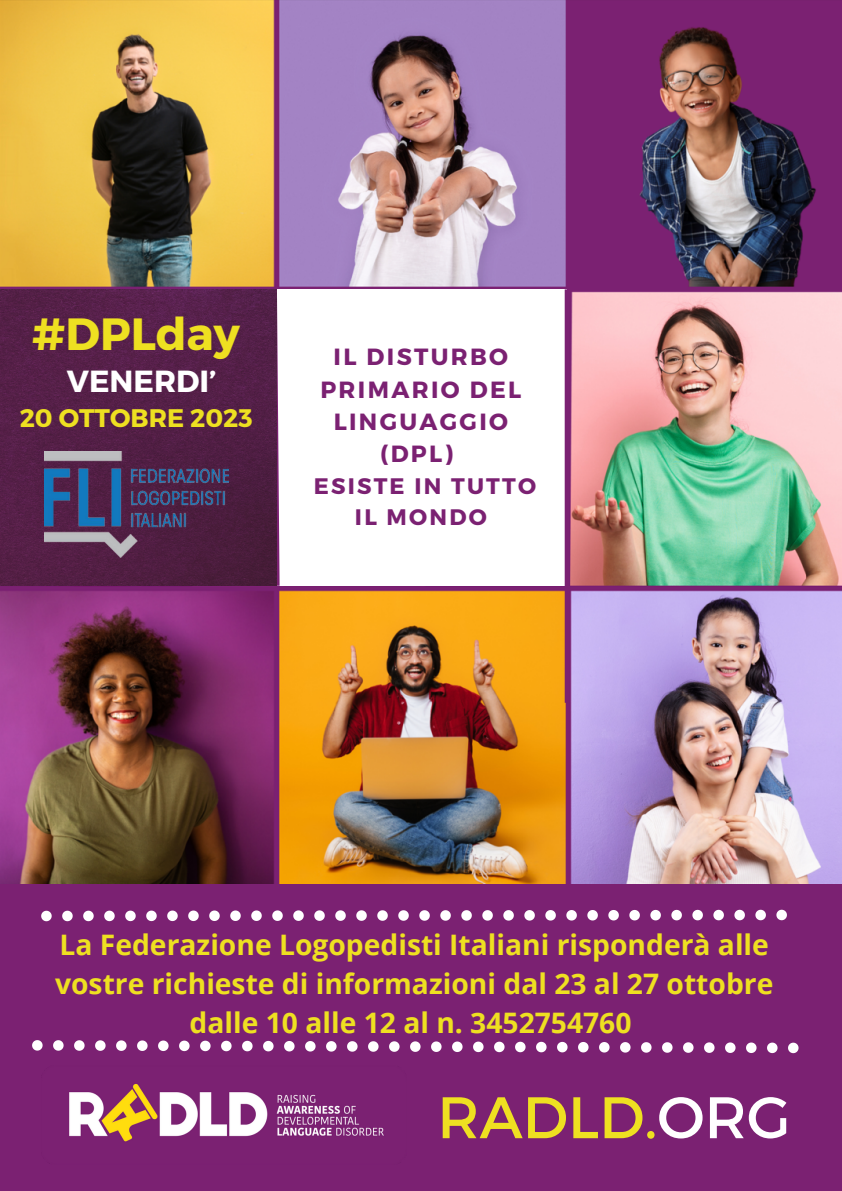
<style>
.page{position:relative;width:842px;height:1191px;background:#fff}
.page>*{position:absolute;margin:0;border:0;box-sizing:border-box;transform-origin:0 0}
.t1{font:58.4px "Montserrat";color:#eee021}
.t2{font:700 45.1px "Montserrat";color:#eee021}
.t3{font:700 30.5px "Montserrat";color:#fff}
.t4{font:700 28.3px/39px "Open Sans";color:#eee021;text-align:center}
.t5{font:700 25.4px "Montserrat";color:#eee021}
.t6{font:700 23.4px/32.2px "Montserrat";letter-spacing:.1em;color:#7b2172;text-align:center}
.t7{font:700 22.4px "Montserrat";letter-spacing:.1em;color:#7b2172}
.s1{color:#fff}
</style>
<div class="page">
<div style="left:0;top:0;width:842px;height:1190px;background:#7b2172"></div>
<img style="left:0;top:0;width:842px;height:882px">
<div style="left:278px;top:289px;width:289px;height:296px;background:#fff"></div>
<svg style="left:271px;top:285px;width:10px;height:304px"></svg>
<hr style="left:565px;top:289px;width:4px;height:413px;background:#7b2172">
<svg style="left:41px;top:909px;width:746px;height:12px"></svg>
<svg style="left:32px;top:1040px;width:766px;height:13px"></svg>
<img style="left:69px;top:1084px;width:315px;height:58px">
<img style="left:0;top:289px;width:276px;height:296px">
<img style="left:44px;top:451px;width:184px;height:106px">
<p class="t2" style="left:32px;top:304px;width:209px">#DPLday</p>
<p class="t3" style="left:67px;top:361px;width:151px">VENERDI’</p>
<p class="t5" style="left:20px;top:401px;width:234px">20 OTTOBRE 2023</p>
<p class="t6" style="left:320px;top:340px;width:202px">IL DISTURBO<br>PRIMARIO DEL<br>LINGUAGGIO (DPL)</p>
<p class="t7" style="left:314px;top:471px;width:224px">ESISTE IN TUTTO</p>
<p class="t7" style="left:355px;top:502px;width:133px">IL MONDO</p>
<p class="t4" style="left:55px;top:924px;width:720px">La Federazione Logopedisti Italiani risponderà alle vostre richieste di informazioni dal 23 al 27 ottobre dalle 10 alle 12 al n. 3452754760</p>
<p class="t1" style="left:437px;top:1079px;width:355px">RADLD.<span class="s1">ORG</span></p>
</div>
